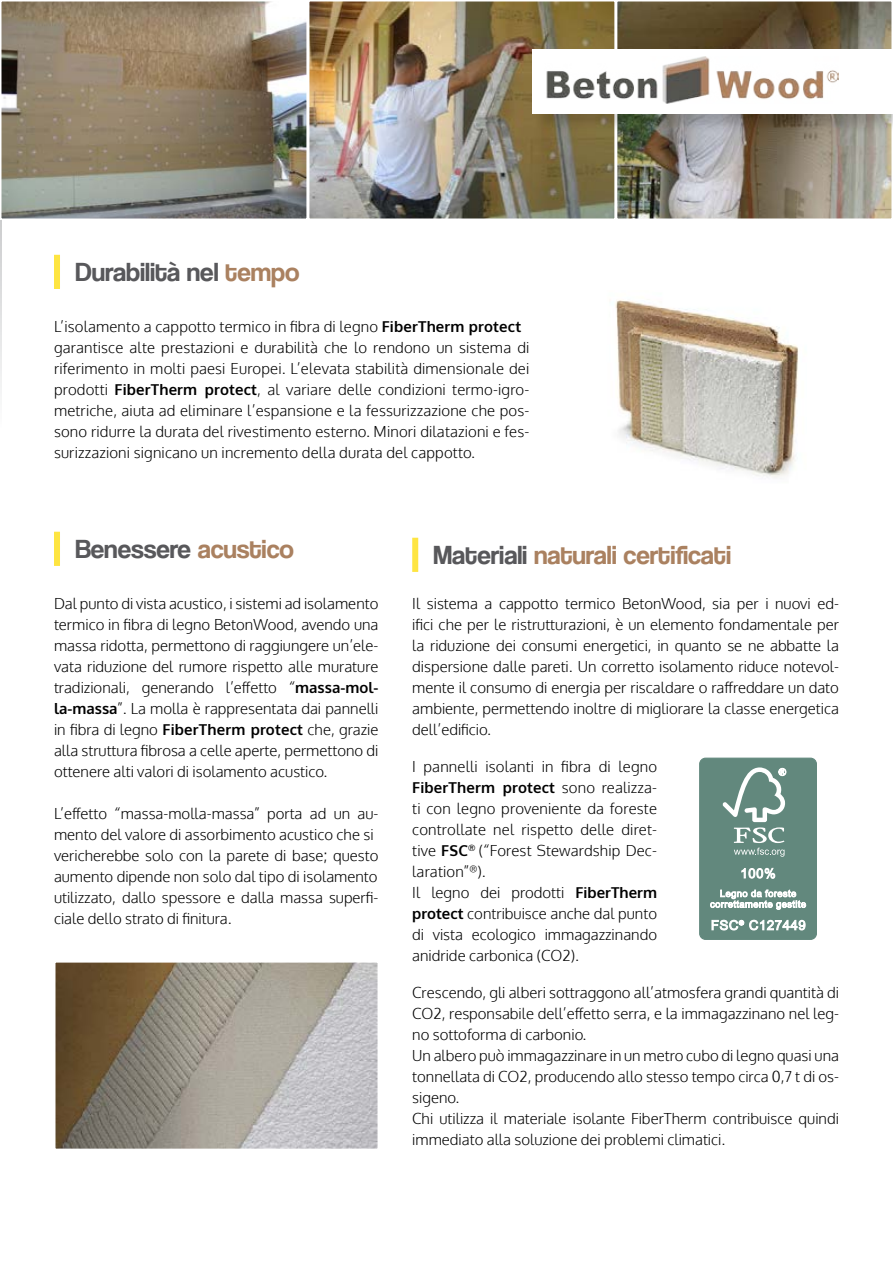
<style>
.page{position:relative;width:893px;height:1263px;background:#fff}
.page>*{position:absolute;margin:0;border:0;box-sizing:border-box;transform-origin:0 0}
.t1{font:27px "Coolvetica Rg";color:#58585b}
.t2{font:27px "Coolvetica Rg";color:#aa8160}
.t3{font:300 15px/21px "Oxygen";color:#000}
.s1{color:#aa8160}
.s2{font-weight:700}
.s3{color:#58585b}
</style>
<div class="page">
<svg style="left:0;top:221px;width:2px;height:173px"></svg>
<svg style="left:0;top:1px;width:307px;height:220px;background:#908674"></svg>
<img style="left:617px;top:1px;width:275px;height:218px">
<img style="left:309px;top:1px;width:306px;height:218px">
<div style="left:535px;top:52px;width:358px;height:81px;background:#000;opacity:.15"></div>
<div style="left:533px;top:49px;width:360px;height:64px;background:#fff"></div>
<img style="left:546px;top:57px;width:293px;height:46px">
<div style="left:54px;top:255px;width:6px;height:34px;background:#fee542"></div>
<svg style="left:615px;top:300px;width:184px;height:178px"></svg>
<div style="left:54px;top:532px;width:6px;height:34px;background:#fee542"></div>
<div style="left:700px;top:758px;width:116px;height:181px;background:#62887d;border-radius:6px"></div>
<div style="left:699px;top:758px;width:118px;height:182px;border:1px solid #285c4d;border-radius:6px"></div>
<svg style="left:722px;top:767px;width:64px;height:90px"></svg>
<svg style="left:741px;top:868px;width:34px;height:11px"></svg>
<svg style="left:710px;top:889px;width:96px;height:21px"></svg>
<svg style="left:711px;top:920px;width:95px;height:10px"></svg>
<svg style="left:55px;top:962px;width:323px;height:187px;background:#9b9388"></svg>
<div style="left:412px;top:538px;width:6px;height:34px;background:#fee542"></div>
<h1 class="t1" style="left:75px;top:256px;width:226px">Durabilità nel <span class="s1">tempo</span></h1>
<p class="t3" style="left:54px;top:317px;width:477px">L’isolamento a cappotto termico in fibra di legno <span class="s2">FiberTherm protect </span>garantisce alte prestazioni e durabilità che lo rendono un sistema di riferimento in molti paesi Europei. L’elevata stabilità dimensionale dei prodotti <span class="s2">FiberTherm protect</span>, al variare delle condizioni termo-igro&shy;metriche, aiuta ad eliminare l’espansione e la fessurizzazione che pos&shy;sono ridurre la durata del rivestimento esterno. Minori dilatazioni e fes&shy;surizzazioni signicano un incremento della durata del cappotto.</p>
<h1 class="t1" style="left:75px;top:533px;width:220px">Benessere <span class="s1">acustico</span></h1>
<p class="t3" style="left:54px;top:594px;width:326px;text-align:justify">Dal punto di vista acustico, i sistemi ad isolamento termico in fibra di legno BetonWood, avendo una massa ridotta, permettono di raggiungere un’ele&shy;vata riduzione del rumore rispetto alle murature tradizionali, generando l’effetto “<span class="s2">massa-mol&shy;la-massa</span>”. La molla è rappresentata dai pannelli in fibra di legno <span class="s2">FiberTherm protect</span> che, grazie alla struttura fibrosa a celle aperte, permettono di ottenere alti valori di isolamento acustico.</p>
<p class="t3" style="left:54px;top:804px;width:326px">L’effetto “massa-molla-massa” porta ad un au&shy;mento del valore di assorbimento acustico che si vericherebbe solo con la parete di base; questo aumento dipende non solo dal tipo di isolamento utilizzato, dallo spessore e dalla massa superfi&shy;ciale dello strato di finitura.</p>
<h1 class="t2" style="left:434px;top:539px;width:299px"><span class="s3">Materiali</span> naturali certificati</h1>
<p class="t3" style="left:412px;top:594px;width:428px;text-align:justify">Il sistema a cappotto termico BetonWood, sia per i nuovi ed&shy;ifici che per le ristrutturazioni, è un elemento fondamentale per la riduzione dei consumi energetici, in quanto se ne abbatte la dispersione dalle pareti. Un corretto isolamento riduce notevol&shy;mente il consumo di energia per riscaldare o raffreddare un dato ambiente, permettendo inoltre di migliorare la classe energetica dell’edificio.</p>
<p class="t3" style="left:412px;top:756px;width:246px">I pannelli isolanti in fibra di legno <span class="s2">FiberTherm protect</span> sono realizza&shy;ti con legno proveniente da foreste controllate nel rispetto delle diret&shy;tive <span class="s2">FSC</span><sup>®</sup> (“Forest Stewardship Dec&shy;laration”<sup>®</sup>).<br>Il legno dei prodotti <span class="s2">FiberTherm protect</span> contribuisce anche dal punto di vista ecologico immagazzinando anidride carbonica (CO2).</p>
<p class="t3" style="left:412px;top:982px;width:428px">Crescendo, gli alberi sottraggono all’atmosfera grandi quantità di CO2, responsabile dell’effetto serra, e la immagazzinano nel leg&shy;no sottoforma di carbonio.<br>Un albero può immagazzinare in un metro cubo di legno quasi una tonnellata di CO2, producendo allo stesso tempo circa 0,7 t di os&shy;sigeno.<br>Chi utilizza il materiale isolante FiberTherm contribuisce quindi immediato alla soluzione dei problemi climatici.</p>
</div>
